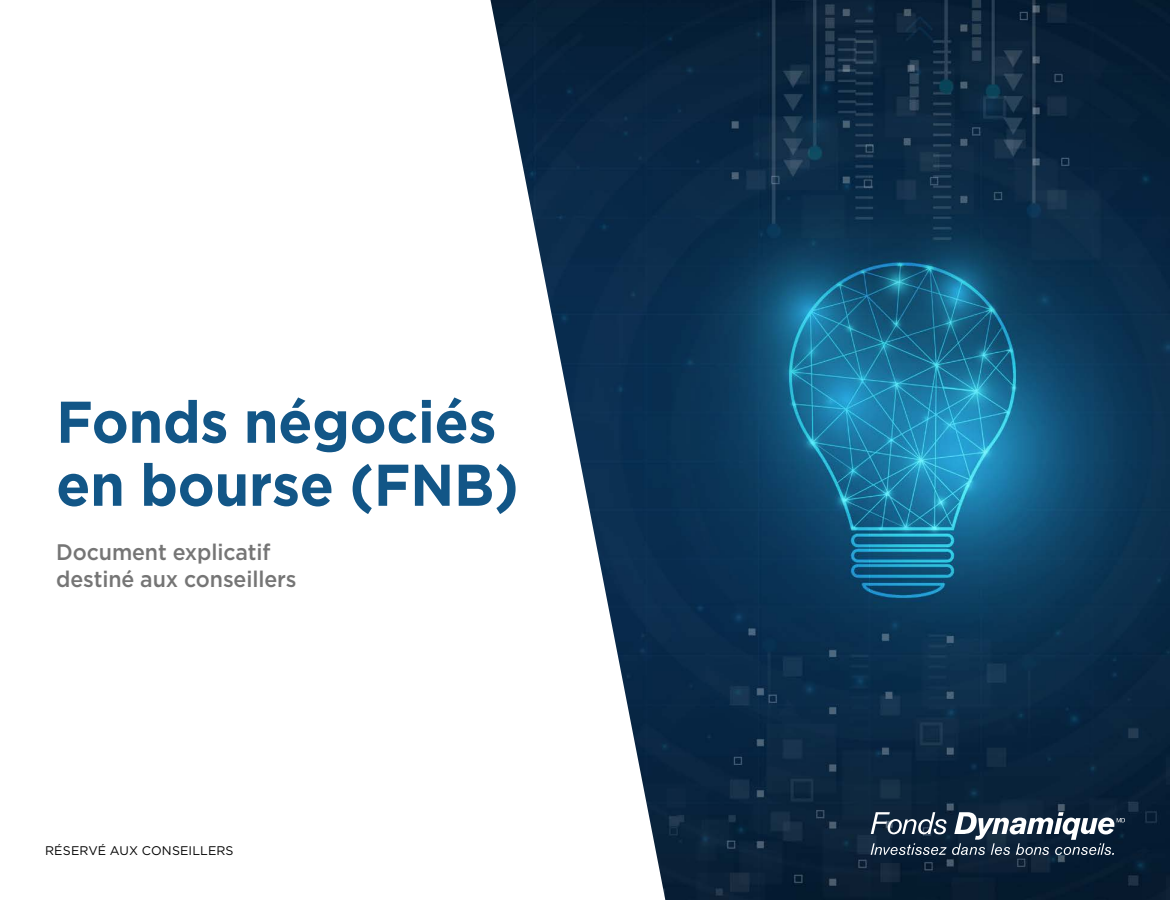
<style>
.page{position:relative;width:1170px;height:900px;background:#fff}
.page>*{position:absolute;margin:0;border:0;box-sizing:border-box;transform-origin:0 0}
.French_2024_H1{font:700 58.75px/63px "Gotham";letter-spacing:-.005em;color:#125687;scale:.95 1}
.French_2024_Grey_heading{font:500 22.5px/27.5px "Gotham";letter-spacing:-.005em;color:#757575;scale:.95 1}
.t1{font:12.5px "Gotham";letter-spacing:.005em;color:#000}
</style>
<div class="page">
<img style="left:490px;top:0;width:680px;height:900px">
<svg style="left:871px;top:812px;width:254px;height:43px"></svg>
<h1 class="French_2024_H1" style="left:56px;top:390px;width:488px">Fonds négociés en bourse (FNB)</h1>
<p class="French_2024_Grey_heading" style="left:56px;top:538px;width:255px">Document explicatif destiné aux conseillers</p>
<p class="t1" style="left:45px;top:843px;width:190px">RÉSERVÉ AUX CONSEILLERS</p>
</div>
